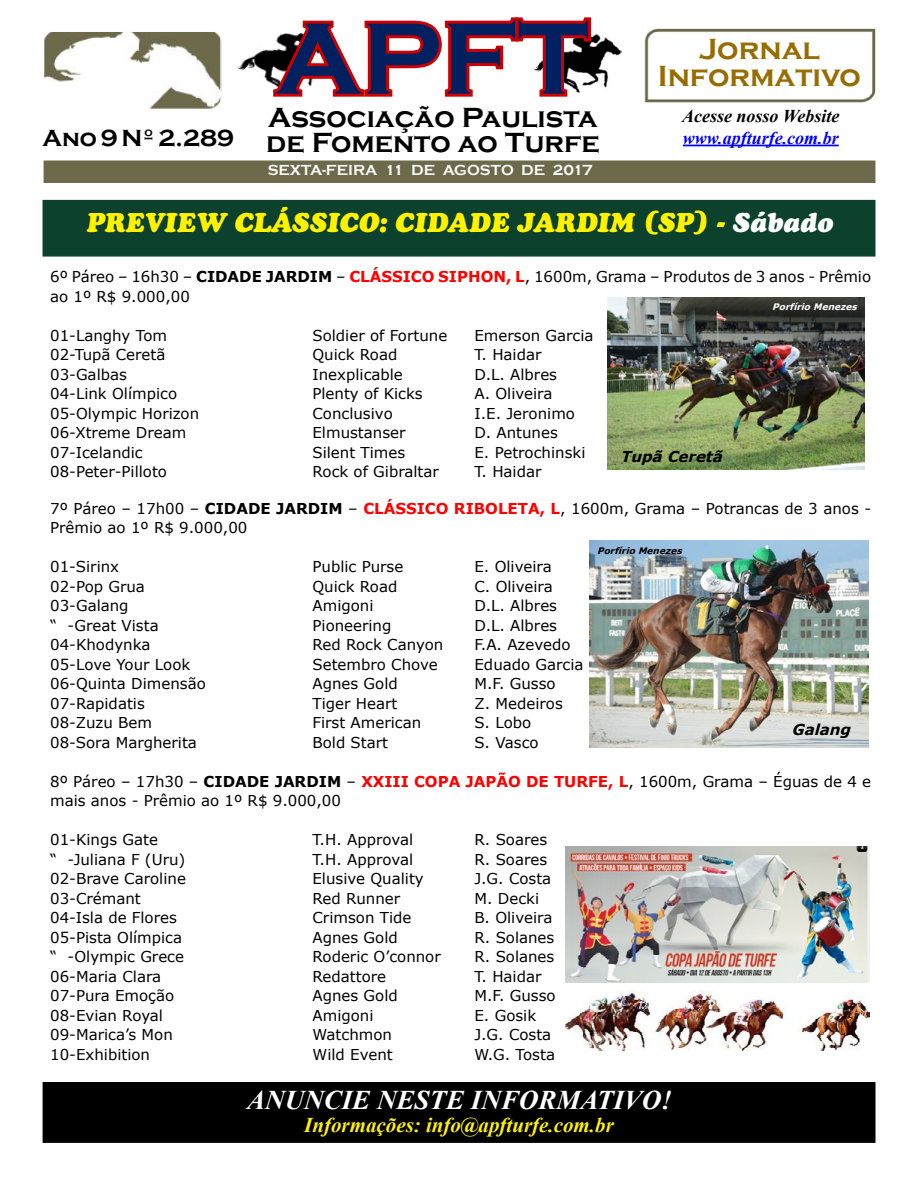
<style>
.page{position:relative;width:918px;height:1188px;background:#fff}
.page>*{position:absolute;margin:0;border:0;box-sizing:border-box;transform-origin:0 0}
.t1{font:700 105px "Copperplate Gothic";color:#002060}
.t2{font:700 30px/27px "Copperplate Gothic";color:#976c01;text-align:center}
.t3{font:700 28.5px "Copperplate Gothic";color:#000}
.t4{font:italic 27px "Cooper Black Std";color:#fff200}
.t5{font:italic 700 27px "Times New Roman";color:#fff}
.t6{font:700 24px "Copperplate Gothic";color:#000}
.t7{font:italic 700 21px "Times New Roman";color:#fff200}
.t8{font:italic 700 18px "Times New Roman";color:#00f}
.t9{font:italic 700 18px "Times New Roman";color:#000}
.t10{font:15px/19.5px "Verdana";color:#000}
.t11{font:700 15px "Copperplate Gothic";color:#fafafa}
.t12{font:italic 700 15px "Verdana";color:#000}
.t13{font:italic 700 9px "Verdana";color:#fff}
.t14{font:italic 700 9px "Verdana";color:#000}
.s1{color:#fff}
.s2{font-weight:700}
.s3{font-weight:700;color:#f00}
</style>
<div class="page">
<img style="left:594px;top:35px;width:27px;height:53px">
<img style="left:238px;top:49px;width:32px;height:34px">
<svg style="left:270px;top:17px;width:324px;height:80px"></svg>
<div style="left:44px;top:161px;width:831px;height:22px;background:#6c6a4a"></div>
<img style="left:644px;top:28px;width:232px;height:75px">
<hr style="left:683px;top:145px;width:156px;height:1px;background:#00f">
<img style="left:46px;top:33px;width:173px;height:77px">
<div style="left:43px;top:30px;width:179px;height:85px;border:2px solid #fff"></div>
<div style="left:43px;top:1083px;width:832px;height:59px;background:#000"></div>
<div style="left:43px;top:1082px;width:833px;height:61px;border:2px solid #000"></div>
<div style="left:43px;top:200px;width:832px;height:57px;background:#0b412d;border:2px solid #0b412d"></div>
<img style="left:607px;top:298px;width:258px;height:171px">
<img style="left:590px;top:540px;width:278px;height:207px">
<img style="left:565px;top:847px;width:305px;height:135px">
<img style="left:565px;top:991px;width:305px;height:59px">
<h1 class="t1" style="left:276px;top:1px;width:314px">APFT</h1>
<h3 class="t3" style="left:266px;top:127px;width:335px">de Fomento ao Turfe</h3>
<p class="t11" style="left:268px;top:162px;width:327px">SEXTA-FEIRA 11 DE AGOSTO DE 2017</p>
<h2 class="t2" style="left:658px;top:36px;width:205px">Jornal<br>Informativo</h2>
<p class="t9" style="left:682px;top:103px;width:159px">Acesse nosso Website</p>
<h3 class="t3" style="left:268px;top:101px;width:331px">Associação Paulista</h3>
<h3 class="t6" style="left:43px;top:125px;width:193px">Ano 9 Nº 2.289</h3>
<p class="t8" style="left:683px;top:125px;width:157px">www.apfturfe.com.br</p>
<h3 class="t4" style="left:86px;top:206px;width:748px">PREVIEW CLÁSSICO: CIDADE JARDIM (SP) - <span class="s1">Sábado</span></h3>
<p class="t10" style="left:50px;top:267px;width:823px">6º Páreo – 16h30 – <span class="s2">CIDADE JARDIM</span> – <span class="s3">CLÁSSICO SIPHON, L</span>, 1600m, Grama – Produtos de 3 anos - Prêmio ao 1º R$ 9.000,00</p>
<p class="t10" style="left:50px;top:326px;width:118px">01-Langhy Tom</p>
<p class="t10" style="left:312px;top:326px;width:136px">Soldier of Fortune</p>
<p class="t10" style="left:474px;top:326px;width:121px">Emerson Garcia</p>
<p class="t10" style="left:50px;top:345px;width:117px">02-Tupã Ceretã</p>
<p class="t10" style="left:312px;top:345px;width:86px">Quick Road</p>
<p class="t10" style="left:474px;top:345px;width:69px">T. Haidar</p>
<p class="t10" style="left:50px;top:365px;width:78px">03-Galbas</p>
<p class="t10" style="left:312px;top:365px;width:92px">Inexplicable</p>
<p class="t10" style="left:474px;top:365px;width:84px">D.L. Albres</p>
<p class="t10" style="left:50px;top:384px;width:129px">04-Link Olímpico</p>
<p class="t10" style="left:312px;top:384px;width:112px">Plenty of Kicks</p>
<p class="t10" style="left:474px;top:384px;width:79px">A. Oliveira</p>
<p class="t10" style="left:50px;top:404px;width:151px">05-Olympic Horizon</p>
<p class="t10" style="left:312px;top:404px;width:82px">Conclusivo</p>
<p class="t10" style="left:474px;top:404px;width:102px">I.E. Jeronimo</p>
<p class="t10" style="left:50px;top:423px;width:138px">06-Xtreme Dream</p>
<p class="t10" style="left:312px;top:423px;width:95px">Elmustanser</p>
<p class="t10" style="left:474px;top:423px;width:85px">D. Antunes</p>
<p class="t10" style="left:50px;top:443px;width:94px">07-Icelandic</p>
<p class="t10" style="left:312px;top:443px;width:94px">Silent Times</p>
<p class="t10" style="left:474px;top:443px;width:112px">E. Petrochinski</p>
<p class="t10" style="left:50px;top:462px;width:118px">08-Peter-Pilloto</p>
<p class="t10" style="left:312px;top:462px;width:128px">Rock of Gibraltar</p>
<p class="t10" style="left:474px;top:462px;width:69px">T. Haidar</p>
<p class="t10" style="left:50px;top:498px;width:823px">7º Páreo – 17h00 – <span class="s2">CIDADE JARDIM</span> – <span class="s3">CLÁSSICO RIBOLETA, L</span>, 1600m, Grama – Potrancas de 3 anos -<br>Prêmio ao 1º R$ 9.000,00</p>
<p class="t10" style="left:50px;top:557px;width:70px">01-Sirinx</p>
<p class="t10" style="left:313px;top:557px;width:92px">Public Purse</p>
<p class="t10" style="left:475px;top:557px;width:79px">E. Oliveira</p>
<p class="t10" style="left:50px;top:576px;width:96px">02-Pop Grua</p>
<p class="t10" style="left:313px;top:576px;width:86px">Quick Road</p>
<p class="t10" style="left:475px;top:576px;width:80px">C. Oliveira</p>
<p class="t10" style="left:50px;top:596px;width:80px">03-Galang</p>
<p class="t10" style="left:313px;top:596px;width:63px">Amigoni</p>
<p class="t10" style="left:475px;top:596px;width:84px">D.L. Albres</p>
<p class="t10" style="left:50px;top:615px;width:110px">“ -Great Vista</p>
<p class="t10" style="left:313px;top:615px;width:80px">Pioneering</p>
<p class="t10" style="left:475px;top:615px;width:84px">D.L. Albres</p>
<p class="t10" style="left:50px;top:635px;width:102px">04-Khodynka</p>
<p class="t10" style="left:313px;top:635px;width:132px">Red Rock Canyon</p>
<p class="t10" style="left:475px;top:635px;width:97px">F.A. Azevedo</p>
<p class="t10" style="left:50px;top:654px;width:142px">05-Love Your Look</p>
<p class="t10" style="left:313px;top:654px;width:127px">Setembro Chove</p>
<p class="t10" style="left:475px;top:654px;width:111px">Eduado Garcia</p>
<p class="t10" style="left:50px;top:674px;width:157px">06-Quinta Dimensão</p>
<p class="t10" style="left:313px;top:674px;width:87px">Agnes Gold</p>
<p class="t10" style="left:475px;top:674px;width:83px">M.F. Gusso</p>
<p class="t10" style="left:50px;top:693px;width:96px">07-Rapidatis</p>
<p class="t10" style="left:313px;top:693px;width:86px">Tiger Heart</p>
<p class="t10" style="left:475px;top:693px;width:90px">Z. Medeiros</p>
<p class="t10" style="left:50px;top:713px;width:103px">08-Zuzu Bem</p>
<p class="t10" style="left:313px;top:713px;width:110px">First American</p>
<p class="t10" style="left:475px;top:713px;width:58px">S. Lobo</p>
<p class="t10" style="left:50px;top:732px;width:148px">08-Sora Margherita</p>
<p class="t10" style="left:313px;top:732px;width:77px">Bold Start</p>
<p class="t10" style="left:475px;top:732px;width:66px">S. Vasco</p>
<p class="t10" style="left:50px;top:772px;width:823px">8º Páreo – 17h30 – <span class="s2">CIDADE JARDIM</span> – <span class="s3">XXIII COPA JAPÃO DE TURFE, L</span>, 1600m, Grama – Éguas de 4 e mais anos - Prêmio ao 1º R$ 9.000,00</p>
<p class="t10" style="left:50px;top:830px;width:109px">01-Kings Gate</p>
<p class="t10" style="left:313px;top:830px;width:102px">T.H. Approval</p>
<p class="t10" style="left:475px;top:830px;width:74px">R. Soares</p>
<p class="t10" style="left:50px;top:850px;width:137px">“ -Juliana F (Uru)</p>
<p class="t10" style="left:313px;top:850px;width:102px">T.H. Approval</p>
<p class="t10" style="left:475px;top:850px;width:74px">R. Soares</p>
<p class="t10" style="left:50px;top:869px;width:137px">02-Brave Caroline</p>
<p class="t10" style="left:313px;top:869px;width:113px">Elusive Quality</p>
<p class="t10" style="left:475px;top:869px;width:78px">J.G. Costa</p>
<p class="t10" style="left:50px;top:889px;width:92px">03-Crémant</p>
<p class="t10" style="left:313px;top:889px;width:89px">Red Runner</p>
<p class="t10" style="left:475px;top:889px;width:66px">M. Decki</p>
<p class="t10" style="left:50px;top:908px;width:128px">04-Isla de Flores</p>
<p class="t10" style="left:313px;top:908px;width:100px">Crimson Tide</p>
<p class="t10" style="left:475px;top:908px;width:79px">B. Oliveira</p>
<p class="t10" style="left:50px;top:928px;width:133px">05-Pista Olímpica</p>
<p class="t10" style="left:313px;top:928px;width:87px">Agnes Gold</p>
<p class="t10" style="left:475px;top:928px;width:81px">R. Solanes</p>
<p class="t10" style="left:50px;top:947px;width:135px">“ -Olympic Grece</p>
<p class="t10" style="left:313px;top:947px;width:130px">Roderic O’connor</p>
<p class="t10" style="left:475px;top:947px;width:81px">R. Solanes</p>
<p class="t10" style="left:50px;top:967px;width:113px">06-Maria Clara</p>
<p class="t10" style="left:313px;top:967px;width:75px">Redattore</p>
<p class="t10" style="left:475px;top:967px;width:69px">T. Haidar</p>
<p class="t10" style="left:50px;top:986px;width:125px">07-Pura Emoção</p>
<p class="t10" style="left:313px;top:986px;width:87px">Agnes Gold</p>
<p class="t10" style="left:475px;top:986px;width:83px">M.F. Gusso</p>
<p class="t10" style="left:50px;top:1006px;width:114px">08-Evian Royal</p>
<p class="t10" style="left:313px;top:1006px;width:63px">Amigoni</p>
<p class="t10" style="left:475px;top:1006px;width:63px">E. Gosik</p>
<p class="t10" style="left:50px;top:1025px;width:124px">09-Marica’s Mon</p>
<p class="t10" style="left:313px;top:1025px;width:81px">Watchmon</p>
<p class="t10" style="left:475px;top:1025px;width:78px">J.G. Costa</p>
<p class="t10" style="left:50px;top:1045px;width:101px">10-Exhibition</p>
<p class="t10" style="left:313px;top:1045px;width:82px">Wild Event</p>
<p class="t10" style="left:475px;top:1045px;width:82px">W.G. Tosta</p>
<p class="t13" style="left:772px;top:301px;width:89px">Porfírio Menezes</p>
<p class="t12" style="left:620px;top:446px;width:109px">TupãCeretã</p>
<p class="t14" style="left:597px;top:544px;width:89px">Porfírio Menezes</p>
<p class="t12" style="left:792px;top:719px;width:66px">Galang</p>
<h3 class="t5" style="left:247px;top:1081px;width:426px">ANUNCIE NESTE INFORMATIVO!</h3>
<h3 class="t7" style="left:304px;top:1111px;width:311px">Informações: info@apfturfe.com.br</h3>
</div>
